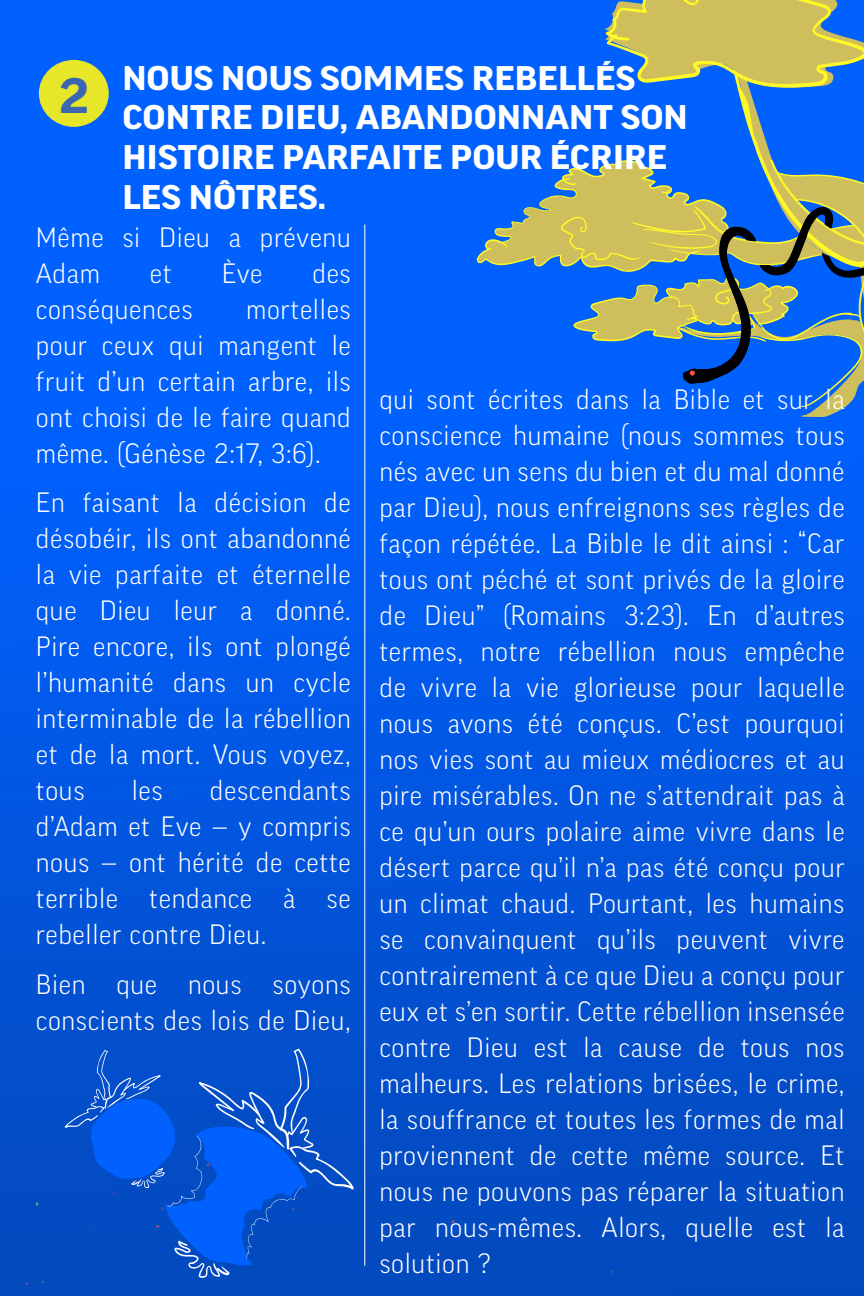
<style>
.page{position:relative;width:864px;height:1296px;background:#fff}
.page>*{position:absolute;margin:0;border:0;box-sizing:border-box;transform-origin:0 0}
.t1{font:700 expanded 48px "Good Pro";color:#3c66b1}
.t2{font:700 expanded 33px/39.6px "Good Pro";color:#fff}
.t3{font:300 27px/36px "Good Pro";letter-spacing:.025em;color:#fff;text-align:justify}
</style>
<div class="page">
<img style="left:0;top:0;width:864px;height:1296px">
<div style="left:39px;top:60px;width:70px;height:67px;background:#e7e629;border-radius:50%"></div>
<hr style="left:364px;top:225px;width:1px;height:1041px;background:#fff">
<svg style="left:65px;top:1049px;width:289px;height:229px;background:#0955d3"></svg>
<svg style="left:477px;top:0;width:387px;height:417px;background:#4781c1"></svg>
<p class="t1" style="left:59px;top:68px;width:32px">2</p>
<p class="t2" style="left:122px;top:58px;width:567px">NOUS NOUS SOMMES REBELLÉS<br>CONTRE DIEU, ABANDONNANT SON<br>HISTOIRE PARFAITE POUR ÉCRIRE<br>LES NÔTRES.</p>
<p class="t3" style="left:36px;top:219px;width:316px">Même si Dieu a prévenu<br>Adam</p>
<p class="t3" style="left:150px;top:255px;width:23px">et</p>
<p class="t3" style="left:222px;top:255px;width:42px">Ève</p>
<p class="t3" style="left:312px;top:255px;width:40px">des</p>
<p class="t3" style="left:36px;top:291px;width:158px">conséquences</p>
<p class="t3" style="left:36px;top:291px;width:316px;text-indent:210px">mortelles pour ceux qui mangent le fruit d’un certain arbre, ils ont choisi de le faire quand même. (Génèse 2:17, 3:6).</p>
<p class="t3" style="left:36px;top:484px;width:316px">En faisant la décision de désobéir, ils ont abandonné la vie parfaite et éternelle que Dieu leur a donné.<br>Pire encore, ils ont plongé l’humanité dans un cycle interminable de la rébellion et de la mort. Vous voyez, tous</p>
<p class="t3" style="left:36px;top:772px;width:316px;text-indent:174px">descendants d’Adam et Eve — y compris nous — ont hérité de cette terrible tendance à se rebeller contre Dieu.</p>
<p class="t3" style="left:36px;top:966px;width:316px">Bien que nous soyons conscients des lois de Dieu,</p>
<p class="t3" style="left:132px;top:772px;width:32px">les</p>
<p class="t3" style="left:379px;top:381px;width:467px">qui sont écrites dans la Bible et sur la conscience humaine (nous sommes tous nés avec un sens du bien et du mal donné par Dieu), nous enfreignons ses règles de façon répétée. La Bible le dit ainsi : “Car tous ont péché et sont privés de la gloire de Dieu” (Romains 3:23). En d’autres termes, notre rébellion nous empêche de vivre la vie glorieuse pour laquelle nous avons été conçus. C’est pourquoi nos vies sont au mieux médiocres et au pire misérables. On ne s’attendrait pas à ce qu’un ours polaire aime vivre dans le désert parce qu’il n’a pas été conçu pour un climat chaud. Pourtant, les humains se convainquent qu’ils peuvent vivre contrairement à ce que Dieu a conçu pour eux et s’en sortir. Cette rébellion insensée contre Dieu est la cause de tous nos malheurs. Les relations brisées, le crime, la souffrance et toutes les formes de mal proviennent de cette même source. Et nous ne pouvons pas réparer la situation par nous-mêmes. Alors, quelle est la solution ?</p>
</div>
